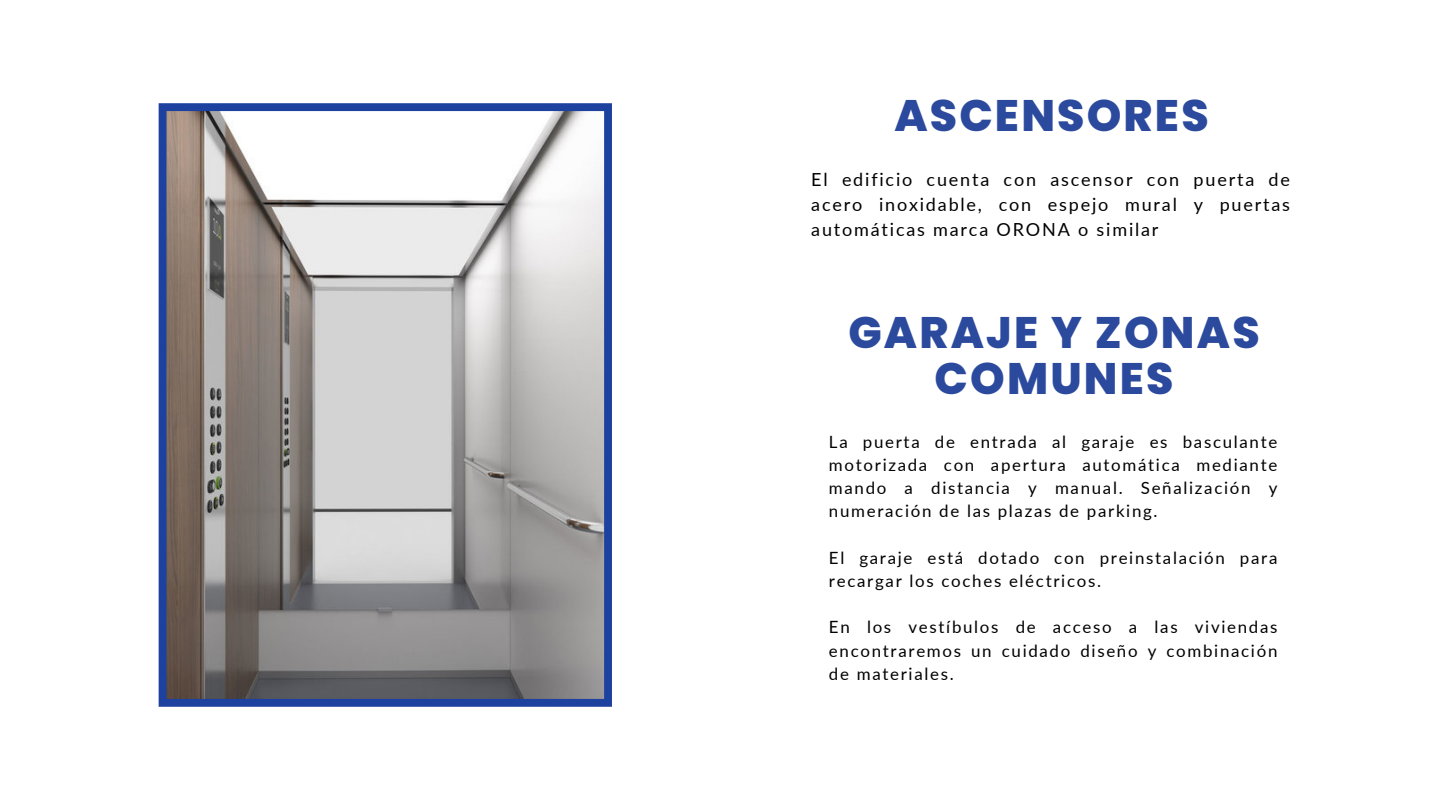
<style>
.page{position:relative;width:1440px;height:810px;background:#fff}
.page>*{position:absolute;margin:0;border:0;box-sizing:border-box;transform-origin:0 0}
.t1{font:800 44.1px/45.8px "Poppins";letter-spacing:.05em;color:#2b4a9d;text-align:center}
.t2{font:18px/24.8px "Lato";letter-spacing:.1em;color:#000;text-align:justify}
.t3{font:16.9px/23.2px "Lato";letter-spacing:.1em;color:#000;text-align:justify}
</style>
<div class="page">
<svg style="left:159px;top:103px;width:453px;height:604px;background:#a6a5a8"></svg>
<h1 class="t1" style="left:894px;top:93px;width:316px">ASCENSORES</h1>
<p class="t2" style="left:811px;top:167px;width:480px">El edificio cuenta con ascensor con puerta de acero inoxidable, con espejo mural y puertas automáticas marca ORONA o similar</p>
<h1 class="t1" style="left:848px;top:310px;width:413px">GARAJE Y ZONAS<br>COMUNES</h1>
<p class="t3" style="left:829px;top:430px;width:450px">La puerta de entrada al garaje es basculante motorizada con apertura automática mediante mando a distancia y manual. Señalización y numeración de las plazas de parking.</p>
<p class="t3" style="left:829px;top:546px;width:450px">El garaje está dotado con preinstalación para recargar los coches eléctricos.</p>
<p class="t3" style="left:829px;top:615px;width:450px">En los vestíbulos de acceso a las viviendas encontraremos un cuidado diseño y combinación de materiales.</p>
</div>
